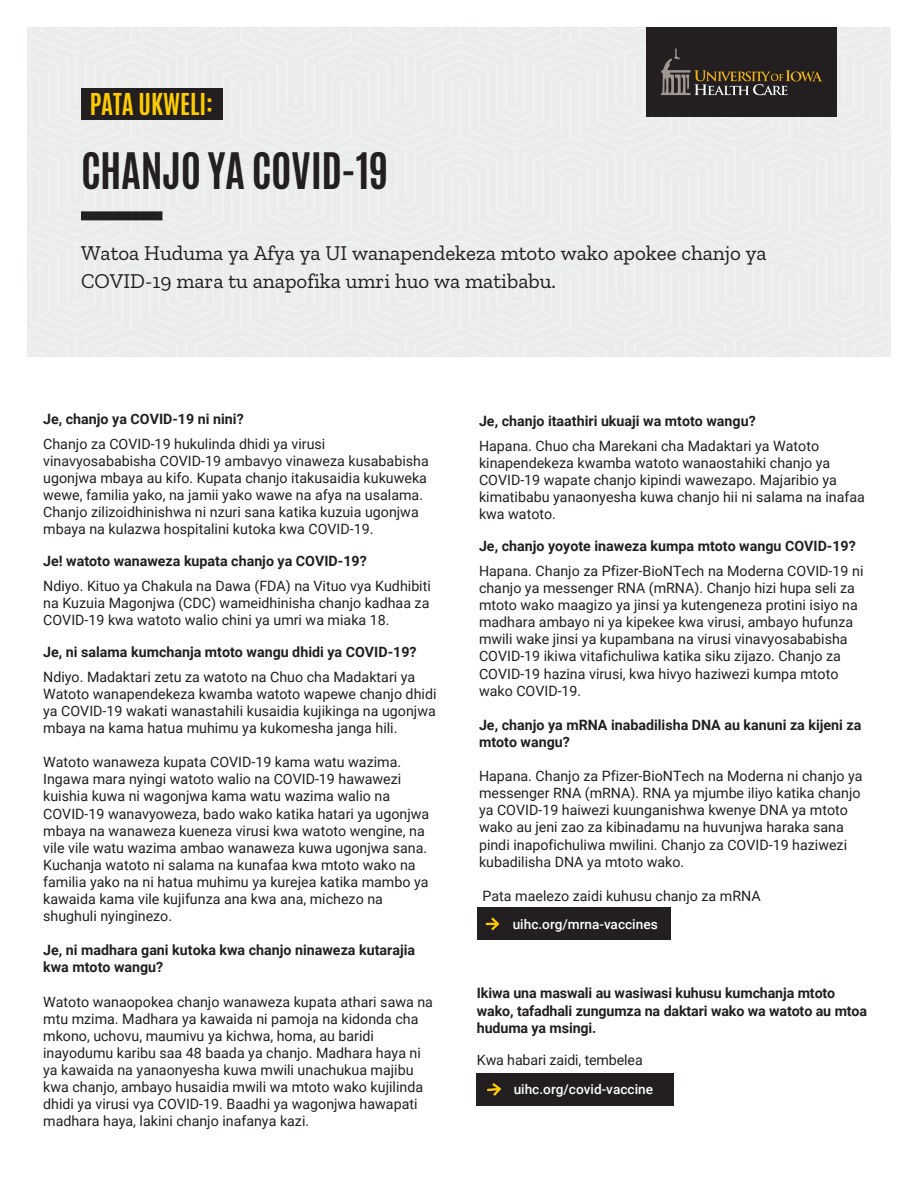
<style>
.page{position:relative;width:918px;height:1188px;background:#fff}
.page>*{position:absolute;margin:0;border:0;box-sizing:border-box;transform-origin:0 0}
.Facility_Info{font:700 42px "Antonio";letter-spacing:-.01em;color:#231f20}
.Facility_Info-2{font:700 25.2px "Antonio";color:#fc0}
.Facility_Info-3{font:21px/28.5px "Zilla Slab";color:#231f20}
.Facility_Info-4{font:14.25px/17.1px "Roboto";color:#231f20}
.Facility_Info-5{font:700 14.25px/17.1px "Roboto";color:#231f20}
.url{font:500 13.5px "Roboto";color:#fff}
.s1{font-weight:700}
</style>
<div class="page">
<div style="left:27px;top:27px;width:864px;height:328px;background:#ebecec"></div>
<div style="left:646px;top:27px;width:191px;height:90px;background:#231f20"></div>
<svg style="left:661px;top:48px;width:161px;height:47px"></svg>
<div style="left:81px;top:211px;width:81px;height:9px;background:#231f20"></div>
<div style="left:477px;top:908px;width:29px;height:32px;background:#231f20"></div>
<div style="left:506px;top:908px;width:165px;height:32px;background:#231f20"></div>
<svg style="left:486px;top:918px;width:13px;height:12px"></svg>
<div style="left:81px;top:89px;width:141px;height:31px;background:#231f20"></div>
<div style="left:476px;top:1073px;width:30px;height:33px;background:#231f20"></div>
<div style="left:507px;top:1073px;width:167px;height:33px;background:#231f20"></div>
<svg style="left:487px;top:1083px;width:14px;height:13px"></svg>
<p class="Facility_Info-2" style="left:90px;top:85px;width:125px">PATA UKWELI:</p>
<p class="Facility_Info" style="left:81px;top:139px;width:309px">CHANJO YA COVID-19</p>
<p class="Facility_Info-3" style="left:81px;top:239px;width:687px">Watoa Huduma ya Afya ya UI wanapendekeza mtoto wako apokee chanjo ya<br>COVID-19 mara tu anapofika umri huo wa matibabu.</p>
<p class="Facility_Info-4" style="left:43px;top:406px;width:284px;line-height:24.6px"><span class="s1">Je, chanjo ya COVID-19 ni nini?<br></span>Chanjo za COVID-19 hukulinda dhidi ya virusi</p>
<p class="Facility_Info-4" style="left:43px;top:452px;width:387px">vinavyosababisha COVID-19 ambavyo vinaweza kusababisha ugonjwa mbaya au kifo. Kupata chanjo itakusaidia kukuweka wewe, familia yako, na jamii yako wawe na afya na usalama.<br>Chanjo zilizoidhinishwa ni nzuri sana katika kuzuia ugonjwa mbaya na kulazwa hospitalini kutoka kwa COVID-19.</p>
<p class="Facility_Info-4" style="left:43px;top:548px;width:389px;line-height:24.6px"><span class="s1">Je! watoto wanaweza kupata chanjo ya COVID-19?<br></span>Ndiyo. Kituo ya Chakula na Dawa (FDA) na Vituo vya Kudhibiti</p>
<p class="Facility_Info-4" style="left:43px;top:594px;width:388px">na Kuzuia Magonjwa (CDC) wameidhinisha chanjo kadhaa za<br>COVID-19 kwa watoto walio chini ya umri wa miaka 18.</p>
<p class="Facility_Info-4" style="left:43px;top:639px;width:375px;line-height:24.6px"><span class="s1">Je, ni salama kumchanja mtoto wangu dhidi ya COVID-19?<br></span>Ndiyo. Madaktari zetu za watoto na Chuo cha Madaktari ya</p>
<p class="Facility_Info-4" style="left:43px;top:685px;width:395px;text-align:justify">Watoto wanapendekeza kwamba watoto wapewe chanjo dhidi ya COVID-19 wakati wanastahili kusaidia kujikinga na ugonjwa mbaya na kama hatua muhimu ya kukomesha janga hili.</p>
<p class="Facility_Info-4" style="left:43px;top:753px;width:388px">Watoto wanaweza kupata COVID-19 kama watu wazima.<br>Ingawa mara nyingi watoto walio na COVID-19 hawawezi kuishia kuwa ni wagonjwa kama watu wazima walio na COVID-19 wanavyoweza, bado wako katika hatari ya ugonjwa mbaya na wanaweza kueneza virusi kwa watoto wengine, na vile vile watu wazima ambao wanaweza kuwa ugonjwa sana.<br>Kuchanja watoto ni salama na kunafaa kwa mtoto wako na familia yako na ni hatua muhimu ya kurejea katika mambo ya kawaida kama vile kujifunza ana kwa ana, michezo na shughuli nyinginezo.</p>
<p class="Facility_Info-5" style="left:43px;top:941px;width:373px">Je, ni madhara gani kutoka kwa chanjo ninaweza kutarajia kwa mtoto wangu?</p>
<p class="Facility_Info-4" style="left:43px;top:992px;width:391px">Watoto wanaopokea chanjo wanaweza kupata athari sawa na mtu mzima. Madhara ya kawaida ni pamoja na kidonda cha mkono, uchovu, maumivu ya kichwa, homa, au baridi inayodumu karibu saa 48 baada ya chanjo. Madhara haya ni ya kawaida na yanaonyesha kuwa mwili unachukua majibu kwa chanjo, ambayo husaidia mwili wa mtoto wako kujilinda dhidi ya virusi vya COVID-19. Baadhi ya wagonjwa hawapati madhara haya, lakini chanjo inafanya kazi.</p>
<p class="Facility_Info-4" style="left:479px;top:408px;width:342px;line-height:24.6px"><span class="s1">Je, chanjo itaathiri ukuaji wa mtoto wangu?<br></span>Hapana. Chuo cha Marekani cha Madaktari ya Watoto</p>
<p class="Facility_Info-4" style="left:479px;top:454px;width:388px">kinapendekeza kwamba watoto wanaostahiki chanjo ya COVID-19 wapate chanjo kipindi wawezapo. Majaribio ya kimatibabu yanaonyesha kuwa chanjo hii ni salama na inafaa kwa watoto.</p>
<p class="Facility_Info-4" style="left:479px;top:533px;width:386px;line-height:24.6px"><span class="s1">Je, chanjo yoyote inaweza kumpa mtoto wangu COVID-19?<br></span>Hapana. Chanjo za Pfizer-BioNTech na Moderna COVID-19 ni</p>
<p class="Facility_Info-4" style="left:479px;top:579px;width:380px">chanjo ya messenger RNA (mRNA). Chanjo hizi hupa seli za mtoto wako maagizo ya jinsi ya kutengeneza protini isiyo na madhara ambayo ni ya kipekee kwa virusi, ambayo hufunza mwili wake jinsi ya kupambana na virusi vinavyosababisha COVID-19 ikiwa vitafichuliwa katika siku zijazo. Chanjo za COVID-19 hazina virusi, kwa hivyo haziwezi kumpa mtoto wako COVID-19.</p>
<p class="Facility_Info-5" style="left:479px;top:716px;width:384px">Je, chanjo ya mRNA inabadilisha DNA au kanuni za kijeni za mtoto wangu?</p>
<p class="Facility_Info-4" style="left:479px;top:767px;width:385px">Hapana. Chanjo za Pfizer-BioNTech na Moderna ni chanjo ya messenger RNA (mRNA). RNA ya mjumbe iliyo katika chanjo ya COVID-19 haiwezi kuunganishwa kwenye DNA ya mtoto wako au jeni zao za kibinadamu na huvunjwa haraka sana pindi inapofichuliwa mwilini. Chanjo za COVID-19 haziwezi kubadilisha DNA ya mtoto wako.</p>
<p class="Facility_Info-4" style="left:483px;top:887px;width:280px">Pata maelezo zaidi kuhusu chanjo za mRNA</p>
<p class="url" style="left:513px;top:915px;width:147px">uihc.org/mrna-vaccines</p>
<p class="Facility_Info-5" style="left:477px;top:984px;width:392px">Ikiwa una maswali au wasiwasi kuhusu kumchanja mtoto wako, tafadhali zungumza na daktari wako wa watoto au mtoa huduma ya msingi.</p>
<p class="Facility_Info-4" style="left:477px;top:1051px;width:167px">Kwa habari zaidi, tembelea</p>
<p class="url" style="left:514px;top:1080px;width:141px">uihc.org/covid-vaccine</p>
</div>
